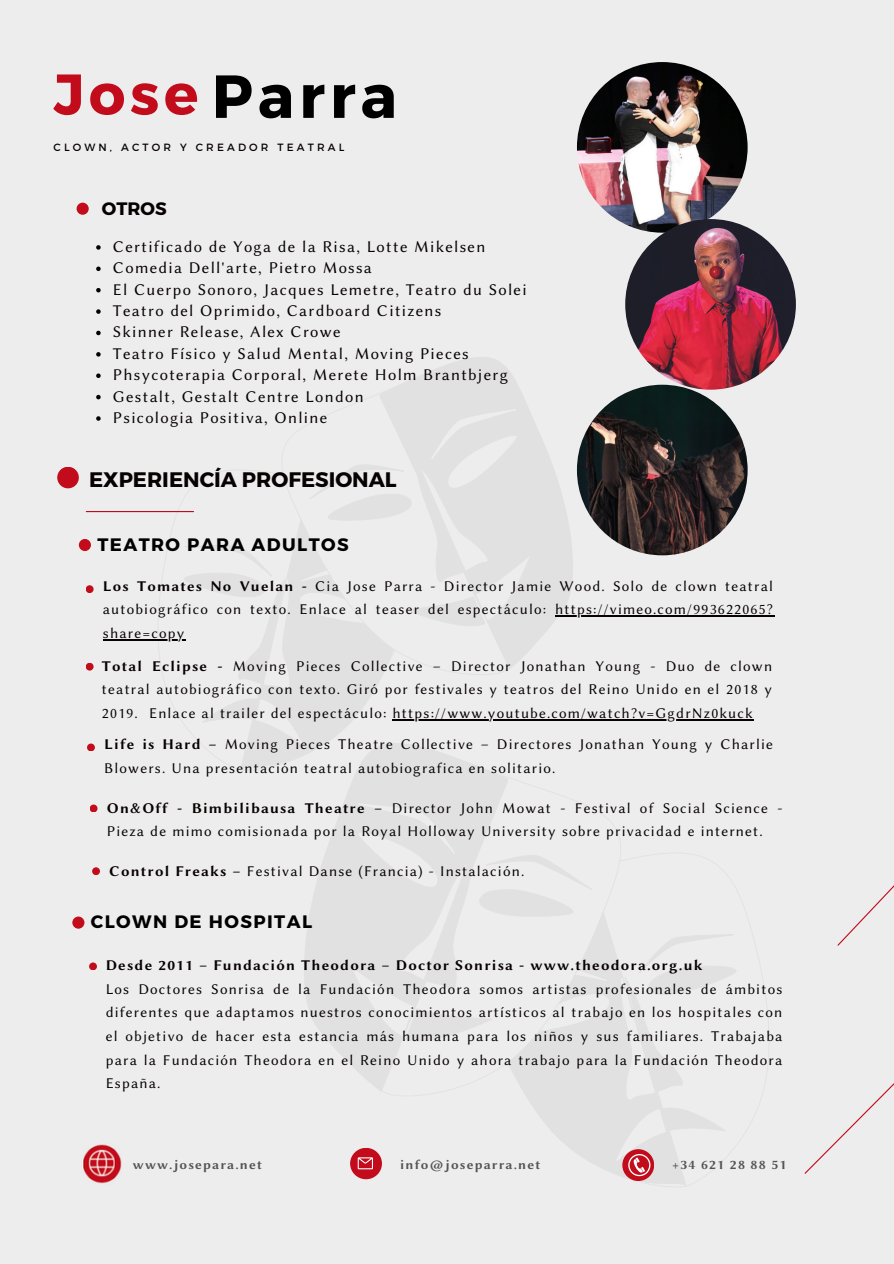
<style>
.page{position:relative;width:894px;height:1264px;background:#fff}
.page>*{position:absolute;margin:0;border:0;box-sizing:border-box;transform-origin:0 0}
.t1{font:700 60.6px "Montserrat";letter-spacing:.08em;color:#000}
.t2{font:700 57.3px "Montserrat";color:#c20c1b}
.t3{font:700 21px "Montserrat";color:#070101}
.t4{font:700 18px "Montserrat";letter-spacing:.08em;color:#000}
.t5{font:700 18px "Montserrat";color:#070101}
.t6{font:16.5px "Lin Biolinum O";letter-spacing:.08em;color:#070101}
.t7{font:15px/23.7px "Lin Biolinum O";letter-spacing:.08em;color:#070101}
.t8{font:13.5px "Lin Biolinum OB";letter-spacing:.085em;color:#545454}
.t9{font:10.5px "Montserrat";letter-spacing:.3em;color:#070101}
.s1{font-family:"Lin Biolinum OB"}
</style>
<div class="page">
<div style="left:0;top:0;width:893px;height:1263px;background:#ededed"></div>
<svg style="left:304px;top:762px;width:204px;height:296px;fill:#e1e1e1"></svg>
<svg style="left:129px;top:512px;width:337px;height:271px"></svg>
<svg style="left:205px;top:749px;width:261px;height:31px;fill:#e4e4e4"></svg>
<svg style="left:380px;top:357px;width:213px;height:282px"></svg>
<svg style="left:183px;top:409px;width:356px;height:340px"></svg>
<svg style="left:804px;top:886px;width:89px;height:288px"></svg>
<div style="left:79px;top:539px;width:12px;height:12px;background:#c20c1b;border-radius:50%"></div>
<div style="left:86px;top:585px;width:8px;height:8px;background:#c20c1b;border-radius:50%"></div>
<div style="left:86px;top:662px;width:8px;height:8px;background:#c20c1b;border-radius:50%"></div>
<div style="left:87px;top:743px;width:8px;height:8px;background:#c20c1b;border-radius:50%"></div>
<div style="left:90px;top:804px;width:7px;height:8px;background:#c20c1b;border-radius:50%"></div>
<div style="left:92px;top:867px;width:8px;height:8px;background:#c20c1b;border-radius:50%"></div>
<div style="left:57px;top:467px;width:22px;height:21px;background:#c20c1b;border-radius:50%"></div>
<div style="left:77px;top:203px;width:12px;height:12px;background:#c20c1b;border-radius:50%"></div>
<hr style="left:86px;top:511px;width:107px;height:1px;background:#c20c1b">
<div style="left:72px;top:916px;width:12px;height:12px;background:#c20c1b;border-radius:50%"></div>
<div style="left:89px;top:962px;width:8px;height:8px;background:#c20c1b;border-radius:50%"></div>
<img style="left:576px;top:62px;width:171px;height:171px;border-radius:50%">
<img style="left:625px;top:219px;width:170px;height:171px;border-radius:50%">
<img style="left:576px;top:385px;width:171px;height:170px;border-radius:50%">
<div style="left:350px;top:1147px;width:32px;height:32px;background:#c20c1b;border-radius:50%"></div>
<img style="left:82px;top:1144px;width:40px;height:40px">
<div style="left:622px;top:1149px;width:32px;height:31px;background:#c20c1b;border-radius:50%"></div>
<svg style="left:345px;top:803px;width:391px;height:373px"></svg>
<hr style="left:555px;top:615px;width:219px;height:1px;background:#070101">
<hr style="left:103px;top:639px;width:83px;height:1px;background:#070101">
<hr style="left:392px;top:719px;width:361px;height:1px;background:#070101">
<svg style="left:96px;top:245px;width:5px;height:5px"></svg>
<svg style="left:96px;top:266px;width:5px;height:5px"></svg>
<svg style="left:96px;top:288px;width:5px;height:4px"></svg>
<svg style="left:96px;top:309px;width:5px;height:5px"></svg>
<svg style="left:96px;top:331px;width:5px;height:4px"></svg>
<svg style="left:96px;top:352px;width:5px;height:4px"></svg>
<svg style="left:96px;top:373px;width:5px;height:5px"></svg>
<svg style="left:96px;top:395px;width:5px;height:4px"></svg>
<svg style="left:96px;top:416px;width:5px;height:5px"></svg>
<p class="t2" style="left:53px;top:57px;width:146px">Jose</p>
<p class="t1" style="left:212px;top:57px;width:187px">Parra</p>
<h2 class="t9" style="left:53px;top:140px;width:292px">CLOWN, ACTOR Y CREADOR TEATRAL</h2>
<h3 class="t5" style="left:102px;top:196px;width:66px">OTROS</h3>
<h5 class="t6" style="left:113px;top:237px;width:373px">Certificado de Yoga de la Risa, Lotte Mikelsen</h5>
<h5 class="t6" style="left:113px;top:258px;width:260px">Comedia Dell'arte, Pietro Mossa</h5>
<p class="t6" style="left:113px;top:280px;width:415px">El Cuerpo Sonoro, Jacques Lemetre, Teatro du Solei</p>
<h5 class="t6" style="left:113px;top:301px;width:330px">Teatro del Oprimido, Cardboard Citizens</h5>
<h5 class="t6" style="left:113px;top:323px;width:229px">Skinner Release, Alex Crowe</h5>
<h5 class="t6" style="left:113px;top:344px;width:357px">Teatro Físico y Salud Mental, Moving Pieces</h5>
<h3 class="t6" style="left:113px;top:365px;width:396px">Phsycoterapia Corporal, Merete Holm Brantbjerg</h3>
<h5 class="t6" style="left:113px;top:387px;width:252px">Gestalt, Gestalt Centre London</h5>
<p class="t6" style="left:113px;top:408px;width:216px">Psicologia Positiva, Online</p>
<h6 class="t3" style="left:89px;top:466px;width:309px">EXPERIENCÍA PROFESIONAL</h6>
<p class="t4" style="left:97px;top:532px;width:253px">TEATRO PARA ADULTOS</p>
<p class="t7" style="left:103px;top:574px;width:671px"><span class="s1">Los Tomates No Vuelan -</span> Cia Jose Parra - Director Jamie Wood. Solo de clown teatral autobiográfico con texto. Enlace al teaser del espectáculo:</p>
<p class="t7" style="left:555px;top:597px;width:219px">https://vimeo.com/993622065?</p>
<p class="t7" style="left:103px;top:621px;width:83px">share=copy</p>
<p class="t7" style="left:102px;top:654px;width:671px;text-align:justify"><span class="s1">Total Eclipse -</span> Moving Pieces Collective – Director Jonathan Young - Duo de clown teatral autobiográfico con texto. Giró por festivales y teatros del Reino Unido en el 2018 y 2019. Enlace al trailer del espectáculo: https://www.youtube.com/watch?v=GgdrNz0kuck</p>
<p class="t7" style="left:104px;top:732px;width:670px"><span class="s1">Life is Hard –</span> Moving Pieces Theatre Collective – Directores Jonathan Young y Charlie<br>Blowers. Una presentación teatral autobiografica en solitario.</p>
<p class="t7" style="left:107px;top:795px;width:676px"><span class="s1">On&amp;Off - Bimbilibausa Theatre –</span> Director John Mowat - Festival of Social Science -<br>Pieza de mimo comisionada por la Royal Holloway University sobre privacidad e internet.</p>
<p class="t7" style="left:109px;top:859px;width:416px"><span class="s1">Control Freaks –</span> Festival Danse (Francia) - Instalación.</p>
<p class="t4" style="left:91px;top:910px;width:223px">CLOWN DE HOSPITAL</p>
<p class="t7" style="left:106px;top:953px;width:678px"><span class="s1">Desde 2011 – Fundación Theodora – Doctor Sonrisa - www.theodora.org.uk<br></span>Los Doctores Sonrisa de la Fundación Theodora somos artistas profesionales de ámbitos diferentes que adaptamos nuestros conocimientos artísticos al trabajo en los hospitales con el objetivo de hacer esta estancia más humana para los niños y sus familiares. Trabajaba para la Fundación Theodora en el Reino Unido y ahora trabajo para la Fundación Theodora España.</p>
<h3 class="t8" style="left:133px;top:1156px;width:130px">www.josepara.net</h3>
<p class="t8" style="left:400px;top:1156px;width:141px">info@joseparra.net</p>
<p class="t8" style="left:672px;top:1156px;width:116px">+34 621 28 88 51</p>
</div>
